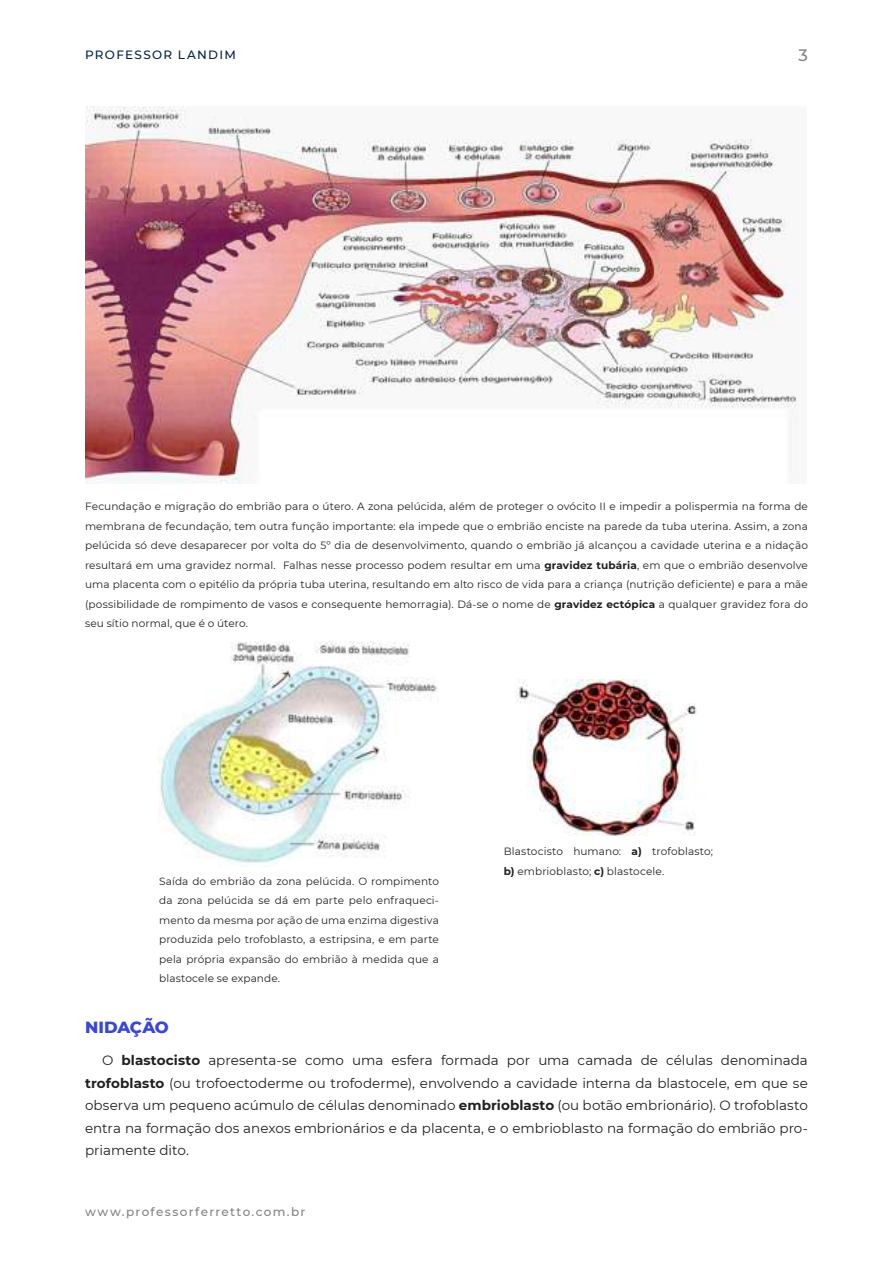
<style>
.page{position:relative;width:893px;height:1263px;background:#fff}
.page>*{position:absolute;margin:0;border:0;box-sizing:border-box;transform-origin:0 0}
.t1{font:800 16.5px "Montserrat";letter-spacing:-.01em;color:#3846dc}
.t2{font:500 16.5px "Montserrat";color:#808285}
.t3{font:13.5px/22.5px "Montserrat";color:#231f20;text-align:justify}
.t4{font:500 12px "Montserrat";letter-spacing:.11em;color:#808285}
.t5{font:500 12px "Montserrat";letter-spacing:.11em;color:#002041}
.t6{font:10.5px/19.5px "Montserrat";letter-spacing:.01em;color:#231f20;text-align:justify}
.s1{font-weight:700}
</style>
<div class="page">
<img style="left:85px;top:106px;width:713px;height:377px">
<img style="left:158px;top:641px;width:279px;height:223px">
<img style="left:515px;top:680px;width:182px;height:156px">
<p class="t5" style="left:85px;top:46px;width:152px">PROFESSOR LANDIM</p>
<h1 class="t2" style="left:798px;top:44px;width:11px">3</h1>
<p class="t6" style="left:85px;top:496px;width:724px">Fecundação e migração do embrião para o útero. A zona pelúcida, além de proteger o ovócito II e impedir a polispermia na forma de membrana de fecundação, tem outra função importante: ela impede que o embrião enciste na parede da tuba uterina. Assim, a zona pelúcida só deve desaparecer por volta do 5º dia de desenvolvimento, quando o embrião já alcançou a cavidade uterina e a nidação resultará em uma gravidez normal. Falhas nesse processo podem resultar em uma <span class="s1">gravidez tubária</span>, em que o embrião desenvolve uma placenta com o epitélio da própria tuba uterina, resultando em alto risco de vida para a criança (nutrição deficiente) e para a mãe (possibilidade de rompimento de vasos e consequente hemorragia). Dá-se o nome de <span class="s1">gravidez ectópica</span> a qualquer gravidez fora do seu sítio normal, que é o útero.</p>
<p class="t6" style="left:159px;top:871px;width:281px">Saída do embrião da zona pelúcida. O rompimento da zona pelúcida se dá em parte pelo enfraqueci&shy;mento da mesma por ação de uma enzima digestiva produzida pelo trofoblasto, a estripsina, e em parte pela própria expansão do embrião à medida que a blastocele se expande.</p>
<p class="t6" style="left:504px;top:841px;width:211px">Blastocisto humano: <span class="s1">a)</span> trofoblasto; <span class="s1">b)</span> embrioblasto; <span class="s1">c)</span> blastocele.</p>
<h1 class="t1" style="left:85px;top:1015px;width:85px">NIDAÇÃO</h1>
<p class="t3" style="left:85px;top:1048px;width:724px;text-indent:17px">O <span class="s1">blastocisto</span> apresenta-se como uma esfera formada por uma camada de células denominada <span class="s1">trofoblasto</span> (ou trofoectoderme ou trofoderme), envolvendo a cavidade interna da blastocele, em que se observa um pequeno acúmulo de células denominado <span class="s1">embrioblasto</span> (ou botão embrionário). O trofoblasto entra na formação dos anexos embrionários e da placenta, e o embrioblasto na formação do embrião pro&shy;priamente dito.</p>
<p class="t4" style="left:85px;top:1203px;width:222px">www.professorferretto.com.br</p>
</div>
